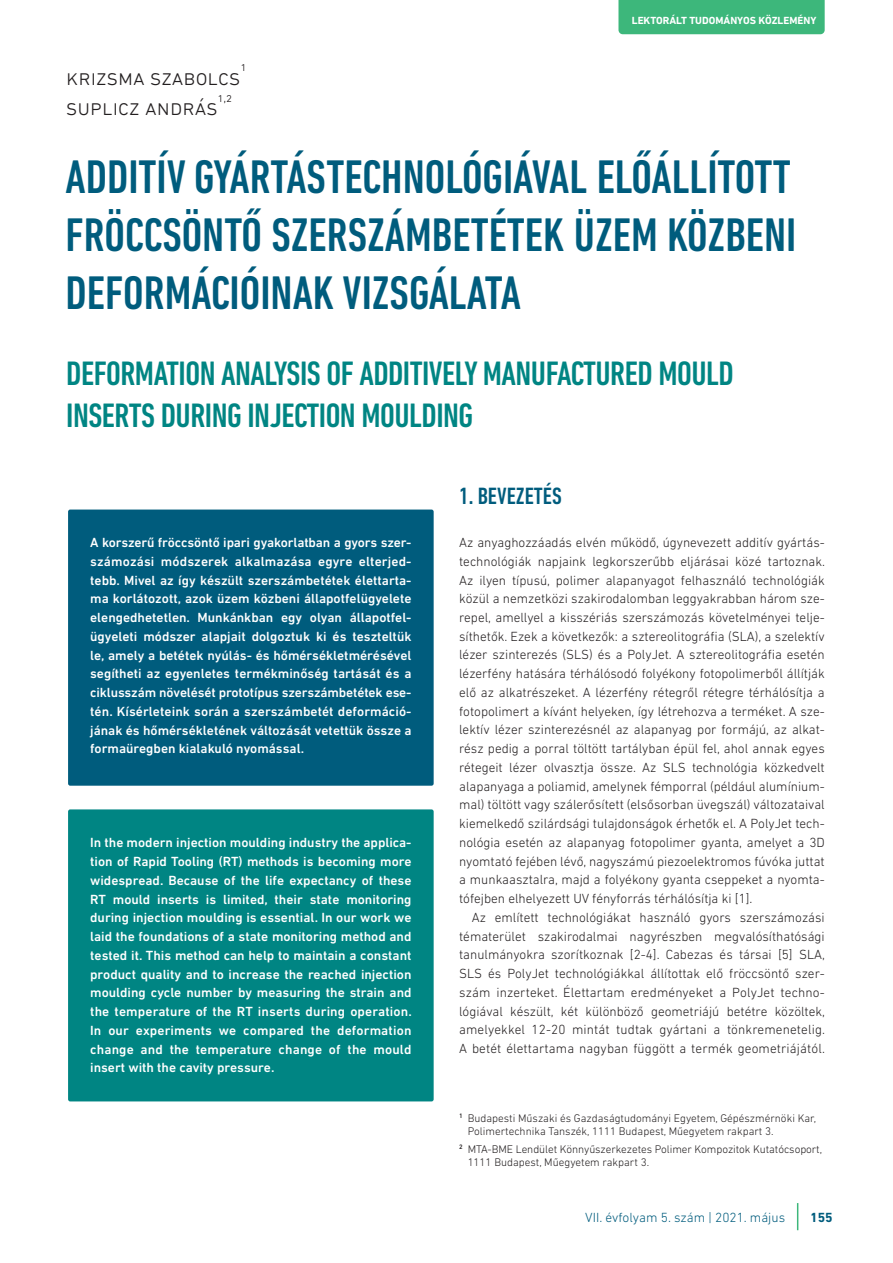
<style>
.page{position:relative;width:893px;height:1263px;background:#fff}
.page>*{position:absolute;margin:0;border:0;box-sizing:border-box;transform-origin:0 0}
.t1{font:500 condensed 48px/57.6px "DIN Next LT Pro";color:#005c7d;text-align:justify}
.t2{font:500 condensed 34.5px/41.4px "DIN Next LT Pro";letter-spacing:-.015em;color:#008583}
.t3{font:500 condensed 24px "DIN Next LT Pro";color:#005c7d}
.t4{font:300 22.65px "DIN Next LT Pro";color:#231f20}
.t5{font:300 13.5px/18.8px "DIN Next LT Pro";letter-spacing:.005em;color:#231f20;text-align:justify}
.t6{font:500 13.5px/18.8px "DIN Next LT Pro";color:#fff;text-align:justify}
.t7{font:300 13.5px "DIN Next LT Pro";color:#005c7d}
.t8{font:700 13.5px "DIN Next LT Pro";color:#005c7d}
.t9{font:300 13.2px "DIN Next LT Pro";color:#231f20}
.t10{font:300 11.25px/13.5px "DIN Next LT Pro";color:#231f20}
.t11{font:700 10.5px "DIN Next LT Pro";color:#fff}
</style>
<div class="page">
<svg style="left:797px;top:1203px;width:1px;height:27px"></svg>
<div style="left:618px;top:0;width:207px;height:34px;background:#3db77b"></div>
<div style="left:68px;top:510px;width:366px;height:276px;background:#005c7d;border-radius:2px"></div>
<div style="left:68px;top:809px;width:366px;height:292px;background:#008583;border-radius:2px"></div>
<p class="t9" style="left:240px;top:62px;width:7px">1</p>
<h3 class="t4" style="left:66px;top:68px;width:176px">krizsma szabolcs</h3>
<h3 class="t4" style="left:66px;top:99px;width:153px">suplicz andrás</h3>
<p class="t9" style="left:218px;top:92px;width:16px">1,2</p>
<p class="t11" style="left:632px;top:14px;width:186px">LEKTORÁLT TUDOMÁNYOS KÖZLEMÉNY</p>
<h1 class="t1" style="left:66px;top:148px;width:732px">ADDITÍV GYÁRTÁSTECHNOLÓGIÁVAL ELŐÁLLÍTOTT FRÖCCSÖNTŐ SZERSZÁMBETÉTEK ÜZEM KÖZBENI DEFORMÁCIÓINAK VIZSGÁLATA</h1>
<h2 class="t2" style="left:66px;top:353px;width:669px">DEFORMATION ANALYSIS OF ADDITIVELY MANUFACTURED MOULD<br>INSERTS DURING INJECTION MOULDING</h2>
<p class="t6" style="left:90px;top:534px;width:323px">A korszerű fröccsöntő ipari gyakorlatban a gyors szer&shy;számozási módszerek alkalmazása egyre elterjed&shy;tebb. Mivel az így készült szerszámbetétek élettarta&shy;ma korlátozott, azok üzem közbeni állapotfelügyelete elengedhetetlen. Munkánkban egy olyan állapotfel&shy;ügyeleti módszer alapjait dolgoztuk ki és teszteltük le, amely a betétek nyúlás- és hőmérsékletmérésével segítheti az egyenletes termékminőség tartását és a ciklusszám növelését prototípus szerszámbetétek ese&shy;tén. Kísérleteink során a szerszámbetét deformáció&shy;jának és hőmérsékletének változását vetettük össze a formaüregben kialakuló nyomással.</p>
<p class="t6" style="left:90px;top:834px;width:323px">In the modern injection moulding industry the applica&shy;tion of Rapid Tooling (RT) methods is becoming more widespread. Because of the life expectancy of these RT mould inserts is limited, their state monitoring during injection moulding is essential. In our work we laid the foundations of a state monitoring method and tested it. This method can help to maintain a constant product quality and to increase the reached injection moulding cycle number by measuring the strain and the temperature of the RT inserts during operation.<br>In our experiments we compared the deformation change and the temperature change of the mould insert with the cavity pressure.</p>
<h3 class="t3" style="left:459px;top:481px;width:104px">1. BEVEZETÉS</h3>
<p class="t5" style="left:459px;top:534px;width:367px">Az anyaghozzáadás elvén működő, úgynevezett additív gyártás&shy;technológiák napjaink legkorszerűbb eljárásai közé tartoznak.<br>Az ilyen típusú, polimer alapanyagot felhasználó technológiák közül a nemzetközi szakirodalomban leggyakrabban három sze&shy;repel, amellyel a kisszériás szerszámozás követelményei telje&shy;síthetők. Ezek a következők: a sztereolitográfia (SLA), a szelektív lézer szinterezés (SLS) és a PolyJet. A sztereolitográfia esetén lézerfény hatására térhálósodó folyékony fotopolimerből állítják elő az alkatrészeket. A lézerfény rétegről rétegre térhálósítja a fotopolimert a kívánt helyeken, így létrehozva a terméket. A sze&shy;lektív lézer szinterezésnél az alapanyag por formájú, az alkat&shy;rész pedig a porral töltött tartályban épül fel, ahol annak egyes rétegeit lézer olvasztja össze. Az SLS technológia közkedvelt alapanyaga a poliamid, amelynek fémporral (például alumínium&shy;mal) töltött vagy szálerősített (elsősorban üvegszál) változataival kiemelkedő szilárdsági tulajdonságok érhetők el. A PolyJet tech&shy;nológia esetén az alapanyag fotopolimer gyanta, amelyet a 3D nyomtató fejében lévő, nagyszámú piezoelektromos fúvóka juttat a munkaasztalra, majd a folyékony gyanta cseppeket a nyomta&shy;tófejben elhelyezett UV fényforrás térhálósítja ki [1].</p>
<p class="t5" style="left:459px;top:909px;width:367px;text-indent:13px">Az említett technológiákat használó gyors szerszámozási tématerület szakirodalmai nagyrészben megvalósíthatósági tanulmányokra szorítkoznak [2-4]. Cabezas és társai [5] SLA, SLS és PolyJet technológiákkal állítottak elő fröccsöntő szer&shy;szám inzerteket. Élettartam eredményeket a PolyJet techno&shy;lógiával készült, két különböző geometriájú betétre közöltek, amelyekkel 12-20 mintát tudtak gyártani a tönkremenetelig.<br>A betét élettartama nagyban függött a termék geometriájától.</p>
<p class="t10" style="left:468px;top:1112px;width:350px;text-indent:-9px"><sup>1</sup> Budapesti Műszaki és Gazdaságtudományi Egyetem, Gépészmérnöki Kar,<br>Polimertechnika Tanszék, 1111 Budapest, Műegyetem rakpart 3.</p>
<p class="t10" style="left:468px;top:1143px;width:356px;text-indent:-9px"><sup>2</sup> MTA-BME Lendület Könnyűszerkezetes Polimer Kompozitok Kutatócsoport,<br>1111 Budapest, Műegyetem rakpart 3.</p>
<p class="t7" style="left:585px;top:1212px;width:201px">VII. évfolyam 5. szám | 2021. május</p>
<p class="t8" style="left:810px;top:1209px;width:24px">155</p>
</div>
